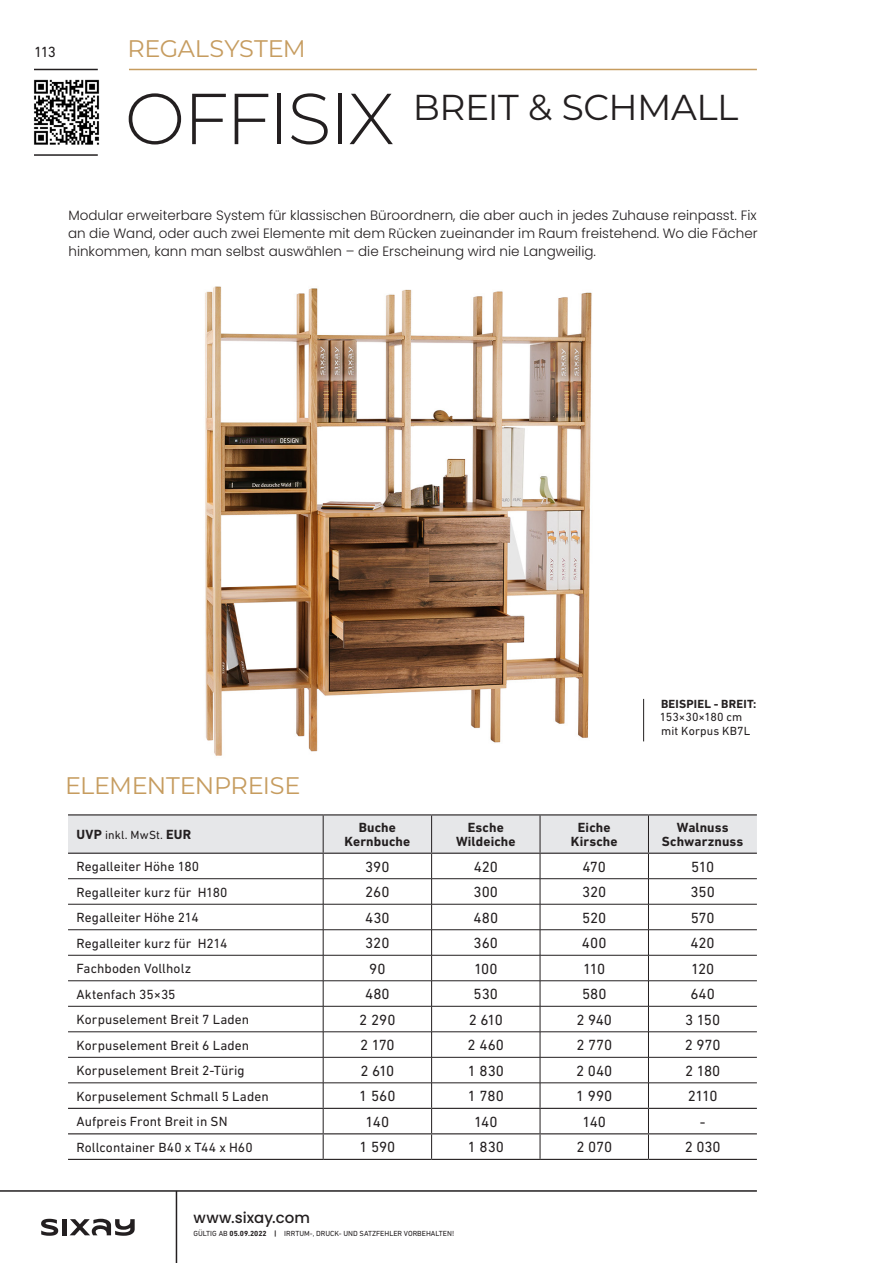
<style>
.page{position:relative;width:893px;height:1263px;background:#fff}
.page>*{position:absolute;margin:0;border:0;box-sizing:border-box;transform-origin:0 0}
._01_product_title_he{font:36px "Montserrat";letter-spacing:-.015em;color:#231f20}
._01_product_title_he-2{font:24px "Montserrat";letter-spacing:-.015em;color:#c69c5f}
.table_-_prices{font:15px "DIN Next LT Pro";letter-spacing:-.005em;color:#231f20}
.t1{font:500 15px "Poppins";letter-spacing:.005em;color:#231f20}
.centered_table_body{font:13.5px "DIN Next LT Pro";letter-spacing:.005em;color:#231f20}
._00_body_text{font:300 13.5px/18px "Poppins";color:#231f20;text-align:justify}
.centered_table_heade{font:700 13.5px/13.5px "DIN Next LT Pro";letter-spacing:.01em;color:#231f20;text-align:center}
._06_tech_data_-_list{font:12px/13.5px "DIN Next LT Pro";letter-spacing:.01em;color:#231f20}
.centered_table_heade-2{font:12px "DIN Next LT Pro";letter-spacing:.005em;color:#231f20}
.t2{font:7.5px "DIN Next LT Pro";color:#231f20}
.s1{font-weight:300;font-size:72px}
.s2{font-weight:700;font-size:13.5px}
.s3{font-weight:700}
</style>
<div class="page">
<hr style="left:34px;top:69px;width:64px;height:1px;background:#231f20">
<hr style="left:34px;top:154px;width:64px;height:2px;background:#231f20">
<hr style="left:129px;top:69px;width:628px;height:1px;background:#c69c5f">
<img style="left:34px;top:80px;width:66px;height:65px">
<svg style="left:68px;top:815px;width:689px;height:344px"></svg>
<hr style="left:68px;top:1133px;width:255px;height:1px;background:#231f20">
<hr style="left:68px;top:1159px;width:255px;height:1px;background:#231f20">
<hr style="left:68px;top:814px;width:255px;height:1px;background:#231f20">
<hr style="left:323px;top:814px;width:109px;height:1px;background:#231f20">
<hr style="left:432px;top:814px;width:108px;height:1px;background:#231f20">
<hr style="left:540px;top:814px;width:108px;height:1px;background:#231f20">
<hr style="left:648px;top:814px;width:109px;height:1px;background:#231f20">
<hr style="left:68px;top:853px;width:255px;height:1px;background:#231f20">
<hr style="left:323px;top:853px;width:109px;height:1px;background:#231f20">
<hr style="left:432px;top:853px;width:108px;height:1px;background:#231f20">
<hr style="left:540px;top:853px;width:108px;height:1px;background:#231f20">
<hr style="left:648px;top:853px;width:109px;height:1px;background:#231f20">
<hr style="left:323px;top:1133px;width:109px;height:1px;background:#231f20">
<hr style="left:432px;top:1133px;width:108px;height:1px;background:#231f20">
<hr style="left:540px;top:1133px;width:108px;height:1px;background:#231f20">
<hr style="left:648px;top:1133px;width:109px;height:1px;background:#231f20">
<hr style="left:323px;top:1159px;width:109px;height:1px;background:#231f20">
<hr style="left:432px;top:1159px;width:108px;height:1px;background:#231f20">
<hr style="left:540px;top:1159px;width:108px;height:1px;background:#231f20">
<hr style="left:648px;top:1159px;width:109px;height:1px;background:#231f20">
<hr style="left:68px;top:1108px;width:255px;height:1px;background:#231f20">
<hr style="left:323px;top:1108px;width:109px;height:1px;background:#231f20">
<hr style="left:432px;top:1108px;width:108px;height:1px;background:#231f20">
<hr style="left:540px;top:1108px;width:108px;height:1px;background:#231f20">
<hr style="left:648px;top:1108px;width:109px;height:1px;background:#231f20">
<img style="left:205px;top:286px;width:440px;height:470px">
<hr style="left:643px;top:699px;width:1px;height:42px;background:#231f20">
<hr style="left:176px;top:1191px;width:1px;height:72px;background:#231f20">
<hr style="left:0;top:1190px;width:757px;height:2px;background:#231f20">
<svg style="left:41px;top:1219px;width:17px;height:17px"></svg>
<div style="left:62px;top:1219px;width:5px;height:16px;background:#231f20"></div>
<svg style="left:70px;top:1219px;width:65px;height:17px"></svg>
<p class="table_-_prices" style="left:34px;top:44px;width:23px">113</p>
<p class="_01_product_title_he-2" style="left:127px;top:32px;width:180px">REGALSYSTEM</p>
<p class="_01_product_title_he" style="left:125px;top:83px;width:615px"><span class="s1">OFFISIX</span> BREIT &amp; SCHMALL</p>
<p class="_00_body_text" style="left:68px;top:207px;width:691px">Modular erweiterbare System für klassischen Büroordnern, die aber auch in jedes Zuhause reinpasst. Fix an die Wand, oder auch zwei Elemente mit dem Rücken zueinander im Raum freistehend. Wo die Fächer hinkommen, kann man selbst auswählen – die Erscheinung wird nie Langweilig.</p>
<p class="_01_product_title_he-2" style="left:65px;top:769px;width:237px">ELEMENTENPREISE</p>
<p class="centered_table_heade-2" style="left:77px;top:828px;width:116px"><span class="s2">UVP</span> inkl. MwSt. <span class="s2">EUR</span></p>
<p class="centered_table_heade" style="left:359px;top:821px;width:39px">Buche</p>
<p class="centered_table_heade" style="left:344px;top:834px;width:67px">Kernbuche</p>
<p class="centered_table_heade" style="left:468px;top:821px;width:38px">Esche</p>
<p class="centered_table_heade" style="left:456px;top:834px;width:61px">Wildeiche</p>
<p class="_06_tech_data_-_list" style="left:660px;top:697px;width:98px"><span class="s3">BEISPIEL - BREIT:<br></span>153×30×180 cm mit Korpus KB7L</p>
<p class="centered_table_heade" style="left:571px;top:821px;width:48px">Eiche<br>Kirsche</p>
<p class="centered_table_heade" style="left:677px;top:821px;width:53px">Walnuss</p>
<p class="centered_table_heade" style="left:662px;top:834px;width:83px">Schwarznuss</p>
<p class="centered_table_body" style="left:77px;top:859px;width:124px">Regalleiter Höhe 180</p>
<p class="table_-_prices" style="left:365px;top:858px;width:26px">390</p>
<p class="table_-_prices" style="left:474px;top:858px;width:26px">420</p>
<p class="table_-_prices" style="left:582px;top:858px;width:25px">470</p>
<p class="table_-_prices" style="left:691px;top:858px;width:24px">510</p>
<p class="centered_table_body" style="left:77px;top:884px;width:153px">Regalleiter kurz für H180</p>
<p class="table_-_prices" style="left:365px;top:883px;width:26px">260</p>
<p class="table_-_prices" style="left:474px;top:883px;width:26px">300</p>
<p class="table_-_prices" style="left:582px;top:883px;width:26px">320</p>
<p class="table_-_prices" style="left:691px;top:883px;width:26px">350</p>
<p class="centered_table_body" style="left:77px;top:910px;width:124px">Regalleiter Höhe 214</p>
<p class="table_-_prices" style="left:365px;top:909px;width:26px">430</p>
<p class="table_-_prices" style="left:473px;top:909px;width:26px">480</p>
<p class="table_-_prices" style="left:582px;top:909px;width:26px">520</p>
<p class="table_-_prices" style="left:691px;top:909px;width:25px">570</p>
<p class="centered_table_body" style="left:77px;top:935px;width:152px">Regalleiter kurz für H214</p>
<p class="table_-_prices" style="left:365px;top:934px;width:26px">320</p>
<p class="table_-_prices" style="left:474px;top:934px;width:26px">360</p>
<p class="table_-_prices" style="left:582px;top:934px;width:26px">400</p>
<p class="table_-_prices" style="left:691px;top:934px;width:26px">420</p>
<p class="centered_table_body" style="left:77px;top:961px;width:116px">Fachboden Vollholz</p>
<p class="table_-_prices" style="left:369px;top:960px;width:18px">90</p>
<p class="table_-_prices" style="left:474px;top:960px;width:25px">100</p>
<p class="table_-_prices" style="left:583px;top:960px;width:24px">110</p>
<p class="table_-_prices" style="left:691px;top:960px;width:25px">120</p>
<p class="centered_table_body" style="left:77px;top:986px;width:101px">Aktenfach 35×35</p>
<p class="table_-_prices" style="left:365px;top:985px;width:26px">480</p>
<p class="table_-_prices" style="left:474px;top:985px;width:26px">530</p>
<p class="table_-_prices" style="left:582px;top:985px;width:26px">580</p>
<p class="table_-_prices" style="left:690px;top:985px;width:26px">640</p>
<p class="centered_table_body" style="left:77px;top:1012px;width:174px">Korpuselement Breit 7 Laden</p>
<p class="table_-_prices" style="left:359px;top:1011px;width:38px">2 290</p>
<p class="table_-_prices" style="left:469px;top:1011px;width:36px">2 610</p>
<p class="table_-_prices" style="left:576px;top:1011px;width:37px">2 940</p>
<p class="table_-_prices" style="left:685px;top:1011px;width:37px">3 150</p>
<p class="centered_table_body" style="left:77px;top:1037px;width:174px">Korpuselement Breit 6 Laden</p>
<p class="table_-_prices" style="left:360px;top:1036px;width:36px">2 170</p>
<p class="table_-_prices" style="left:468px;top:1036px;width:38px">2 460</p>
<p class="table_-_prices" style="left:576px;top:1036px;width:37px">2 770</p>
<p class="table_-_prices" style="left:685px;top:1036px;width:37px">2 970</p>
<p class="centered_table_body" style="left:77px;top:1063px;width:170px">Korpuselement Breit 2-Türig</p>
<p class="table_-_prices" style="left:360px;top:1062px;width:36px">2 610</p>
<p class="table_-_prices" style="left:468px;top:1062px;width:38px">1 830</p>
<p class="table_-_prices" style="left:576px;top:1062px;width:38px">2 040</p>
<p class="table_-_prices" style="left:685px;top:1062px;width:37px">2 180</p>
<p class="centered_table_body" style="left:77px;top:1088px;width:194px">Korpuselement Schmall 5 Laden</p>
<p class="table_-_prices" style="left:359px;top:1087px;width:38px">1 560</p>
<p class="table_-_prices" style="left:468px;top:1087px;width:37px">1 780</p>
<p class="table_-_prices" style="left:576px;top:1087px;width:38px">1 990</p>
<p class="table_-_prices" style="left:688px;top:1087px;width:31px">2110</p>
<p class="centered_table_body" style="left:77px;top:1114px;width:152px">Aufpreis Front Breit in SN</p>
<p class="table_-_prices" style="left:366px;top:1113px;width:25px">140</p>
<p class="table_-_prices" style="left:474px;top:1113px;width:25px">140</p>
<p class="table_-_prices" style="left:582px;top:1113px;width:25px">140</p>
<p class="table_-_prices" style="left:700px;top:1113px;width:7px">-</p>
<p class="centered_table_body" style="left:77px;top:1139px;width:178px">Rollcontainer B40 x T44 x H60</p>
<p class="table_-_prices" style="left:359px;top:1138px;width:37px">1 590</p>
<p class="table_-_prices" style="left:468px;top:1138px;width:38px">1 830</p>
<p class="table_-_prices" style="left:576px;top:1138px;width:37px">2 070</p>
<p class="table_-_prices" style="left:685px;top:1138px;width:38px">2 030</p>
<p class="t1" style="left:193px;top:1209px;width:118px">www.sixay.com</p>
<p class="t2" style="left:193px;top:1229px;width:262px">GÜLTIG AB <span class="s3">05.09.2022 |</span> IRRTUM-, DRUCK- UND SATZFEHLER VORBEHALTEN!</p>
</div>
